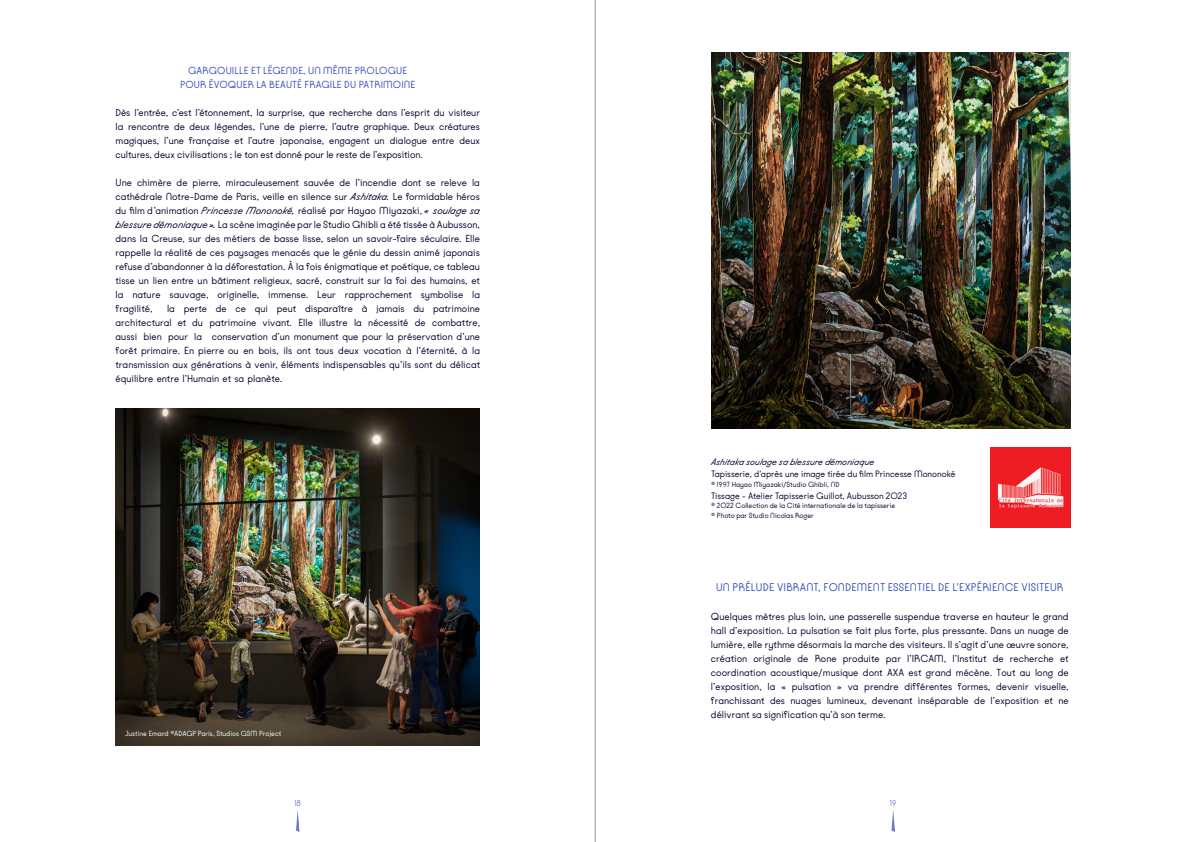
<style>
.page{position:relative;width:1191px;height:842px;background:#fff}
.page>*{position:absolute;margin:0;border:0;box-sizing:border-box;transform-origin:0 0}
.t1{font:12px "Kobe 1.1";letter-spacing:.01em;color:#334cbc}
.t2{font:11px/14px "Kobe 1.1";color:#00002d;text-align:justify}
.t3{font:11px/14px "Kobe 1.1";letter-spacing:.01em;color:#334cbc;text-align:center}
.t4{font:10px "Kobe 1.1";color:#00002d}
.t5{font:italic 10px "Kobe 1.1";color:#00002d}
.t6{font:9px "Kobe 1.1";color:#6679cd}
.t7{font:8px/9.6px "Kobe 1.1";color:#00002d}
.t8{font:8px "Kobe 1.1";color:#fff}
.s1{font-style:italic}
</style>
<div class="page">
<hr style="left:595px;top:0;width:1px;height:842px;background:#404057">
<img style="left:116px;top:409px;width:364px;height:337px">
<img style="left:711px;top:52px;width:360px;height:376px">
<img style="left:990px;top:447px;width:81px;height:80px">
<svg style="left:296px;top:810px;width:3px;height:22px"></svg>
<svg style="left:891px;top:810px;width:4px;height:22px"></svg>
<p class="t3" style="left:180px;top:64px;width:237px">GARGOUILLE ET LÉGENDE, UN MÊME PROLOGUE<br>POUR ÉVOQUER LA BEAUTÉ FRAGILE DU PATRIMOINE</p>
<p class="t2" style="left:116px;top:106px;width:366px">Dès l’entrée, c’est l’étonnement, la surprise, que recherche dans l’esprit du visiteur la rencontre de deux légendes, l’une de pierre, l’autre graphique. Deux créatures magiques, l’une française et l’autre japonaise, engagent un dialogue entre deux cultures, deux civilisations ; le ton est donné pour le reste de l’exposition.</p>
<p class="t2" style="left:116px;top:176px;width:366px">Une chimère de pierre, miraculeusement sauvée de l’incendie dont se releve la cathédrale Notre-Dame de Paris, veille en silence sur <span class="s1">Ashitaka.</span> Le formidable héros du film d’animation <span class="s1">Princesse Mononoké,</span> réalisé par Hayao Miyazaki, <span class="s1">« soulage sa blessure démoniaque ».</span> La scène imaginée par le Studio Ghibli a été tissée à Aubusson, dans la Creuse, sur des métiers de basse lisse, selon un savoir-faire séculaire. Elle rappelle la réalité de ces paysages menacés que le génie du dessin animé japonais refuse d’abandonner à la déforestation. À la fois énigmatique et poétique, ce tableau tisse un lien entre un bâtiment religieux, sacré, construit sur la foi des humains, et la nature sauvage, originelle, immense. Leur rapprochement symbolise la fragilité,</p>
<p class="t2" style="left:116px;top:302px;width:366px;text-indent:52px">la perte de ce qui peut disparaître à jamais du patrimoine architectural et du patrimoine vivant. Elle illustre la nécessité de combattre, aussi bien pour la conservation d’un monument que pour la préservation d’une forêt primaire. En pierre ou en bois, ils ont tous deux vocation à l’éternité, à la transmission aux générations à venir, éléments indispensables qu’ils sont du délicat équilibre entre l’Humain et sa planète.</p>
<p class="t8" style="left:125px;top:729px;width:158px">Justine Emard ©ADAGP Paris, Studios GSM Project</p>
<p class="t5" style="left:711px;top:456px;width:165px">Ashitaka soulage sa blessure démoniaque</p>
<p class="t4" style="left:711px;top:468px;width:246px">Tapisserie, d'après une image tirée du film Princesse Mononoké</p>
<p class="t7" style="left:711px;top:479px;width:130px">© 1997 Hayao Miyazaki/Studio Ghibli, ND</p>
<p class="t4" style="left:711px;top:490px;width:198px">Tissage - Atelier Tapisserie Guillot, Aubusson 2023</p>
<p class="t7" style="left:711px;top:501px;width:186px">© 2022 Collection de la Cité internationale de la tapisserie © Photo par Studio Nicolas Roger</p>
<p class="t1" style="left:716px;top:581px;width:349px">UN PRÉLUDE VIBRANT, FONDEMENT ESSENTIEL DE L’EXPÉRIENCE VISITEUR</p>
<p class="t2" style="left:711px;top:609px;width:359px">Quelques mètres plus loin, une passerelle suspendue traverse en hauteur le grand hall d’exposition. La pulsation se fait plus forte, plus pressante. Dans un nuage de lumière, elle rythme désormais la marche des visiteurs. Il s’agit d’une œuvre sonore, création originale de Rone produite par l’IRCAM, l’Institut de recherche et coordination acoustique/musique dont AXA est grand mécène. Tout au long de l’exposition, la « pulsation » va prendre différentes formes, devenir visuelle, franchissant des nuages lumineux, devenant inséparable de l’exposition et ne délivrant sa signification qu’à son terme.</p>
<p class="t6" style="left:294px;top:798px;width:8px">18</p>
<p class="t6" style="left:890px;top:798px;width:8px">19</p>
</div>
